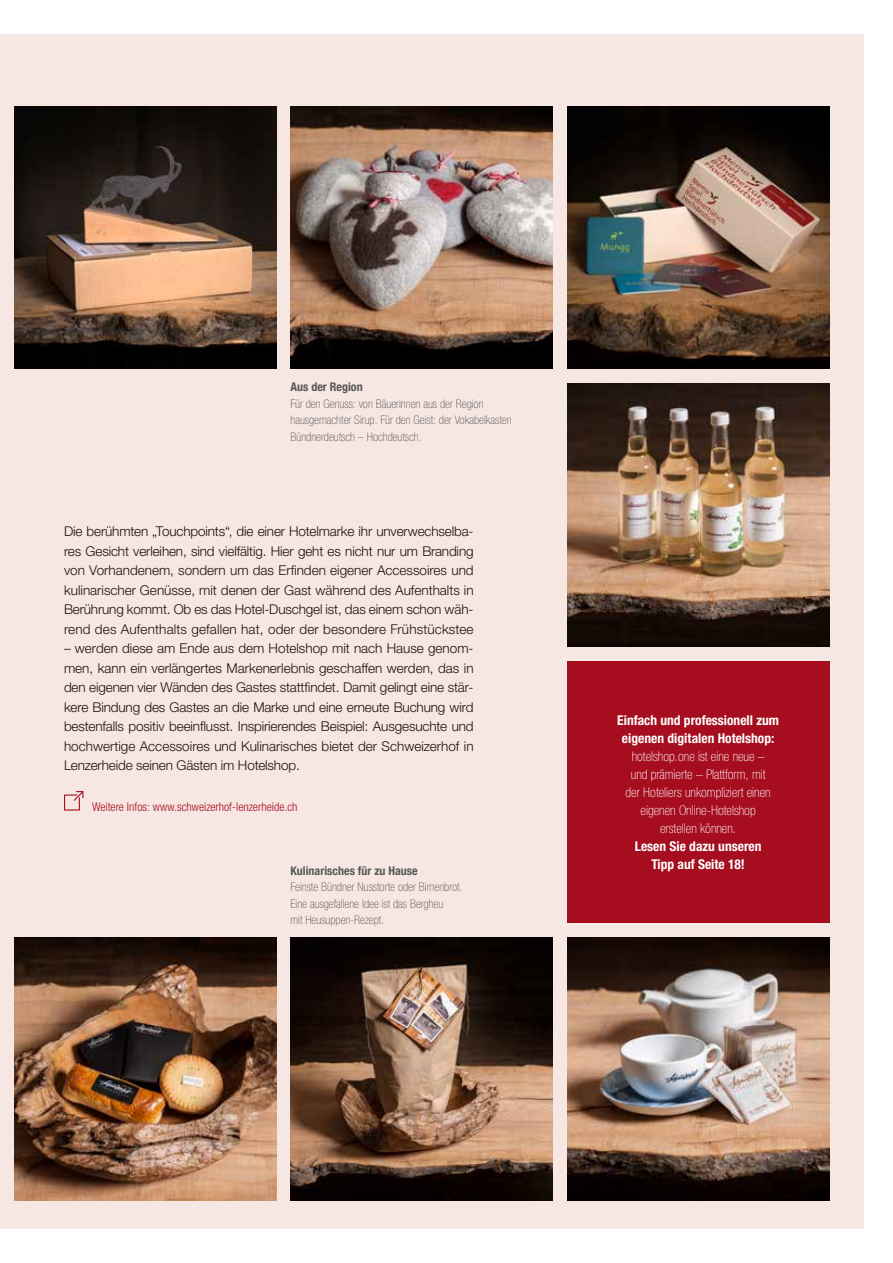
<style>
.page{position:relative;width:893px;height:1263px;background:#fff}
.page>*{position:absolute;margin:0;border:0;box-sizing:border-box;transform-origin:0 0}
.t1{font:300 13.5px/19.5px "Helvetica Neue LTW1 G";color:#1a1405;text-align:justify}
.t2{font:100 condensed 13.5px/18px "Helvetica Neue LTW1 G";color:#fff;text-align:center}
.t3{font:700 condensed 13.5px/18px "Helvetica Neue LTW1 G";color:#fff;text-align:center}
.t4{font:100 condensed 12px/16.5px "Helvetica Neue LTW1 G";color:#575756}
.t5{font:300 condensed 12px "Helvetica Neue LTW1 G";color:#a60d1f}
.t6{font:700 condensed 12px "Helvetica Neue LTW1 G";color:#575756}
</style>
<div class="page">
<div style="left:0;top:34px;width:863px;height:1195px;background:#f7e7e3"></div>
<img style="left:14px;top:938px;width:262px;height:262px">
<img style="left:291px;top:938px;width:262px;height:262px">
<img style="left:567px;top:938px;width:262px;height:262px">
<img style="left:14px;top:107px;width:262px;height:262px">
<img style="left:291px;top:107px;width:262px;height:262px">
<img style="left:567px;top:107px;width:262px;height:262px">
<img style="left:567px;top:384px;width:262px;height:262px">
<svg style="left:64px;top:791px;width:20px;height:20px"></svg>
<div style="left:567px;top:661px;width:262px;height:262px;background:#a60d1f"></div>
<p class="t6" style="left:291px;top:380px;width:74px">Aus der Region</p>
<p class="t4" style="left:291px;top:395px;width:223px">Für den Genuss: von Bäuerinnen aus der Region hausgemachter Sirup. Für den Geist: der Vokabelkasten<br>Bündnerdeutsch – Hochdeutsch.</p>
<p class="t1" style="left:64px;top:522px;width:411px">Die berühmten „Touchpoints“, die einer Hotelmarke ihr unverwechselba&shy;res Gesicht verleihen, sind vielfältig. Hier geht es nicht nur um Branding von Vorhandenem, sondern um das Erfinden eigener Accessoires und kulinarischer Genüsse, mit denen der Gast während des Aufenthalts in Berührung kommt. Ob es das Hotel-Duschgel ist, das einem schon wäh&shy;rend des Aufenthalts gefallen hat, oder der besondere Frühstückstee</p>
<p class="t1" style="left:64px;top:639px;width:411px">– werden diese am Ende aus dem Hotelshop mit nach Hause genom&shy;men, kann ein verlängertes Markenerlebnis geschaffen werden, das in den eigenen vier Wänden des Gastes stattfindet. Damit gelingt eine stär&shy;kere Bindung des Gastes an die Marke und eine erneute Buchung wird bestenfalls positiv beeinflusst. Inspirierendes Beispiel: Ausgesuchte und hochwertige Accessoires und Kulinarisches bietet der Schweizerhof in Lenzerheide seinen Gästen im Hotelshop.</p>
<p class="t5" style="left:92px;top:799px;width:207px">Weitere Infos: www.schweizerhof-lenzerheide.ch</p>
<p class="t6" style="left:291px;top:863px;width:129px">Kulinarisches für zu Hause</p>
<p class="t4" style="left:291px;top:879px;width:173px">Feinste Bündner Nusstorte oder Birnenbrot.<br>Eine ausgefallene Idee ist das Bergheu<br>mit Heusuppen-Rezept.</p>
<p class="t3" style="left:617px;top:711px;width:163px">Einfach und professionell zum eigenen digitalen Hotelshop:</p>
<p class="t2" style="left:625px;top:747px;width:147px">hotelshop.one ist eine neue – und prämierte – Plattform, mit der Hoteliers unkompliziert einen eigenen Online-Hotelshop erstellen können.</p>
<p class="t3" style="left:635px;top:837px;width:128px">Lesen Sie dazu unseren<br>Tipp auf Seite 18!</p>
</div>
